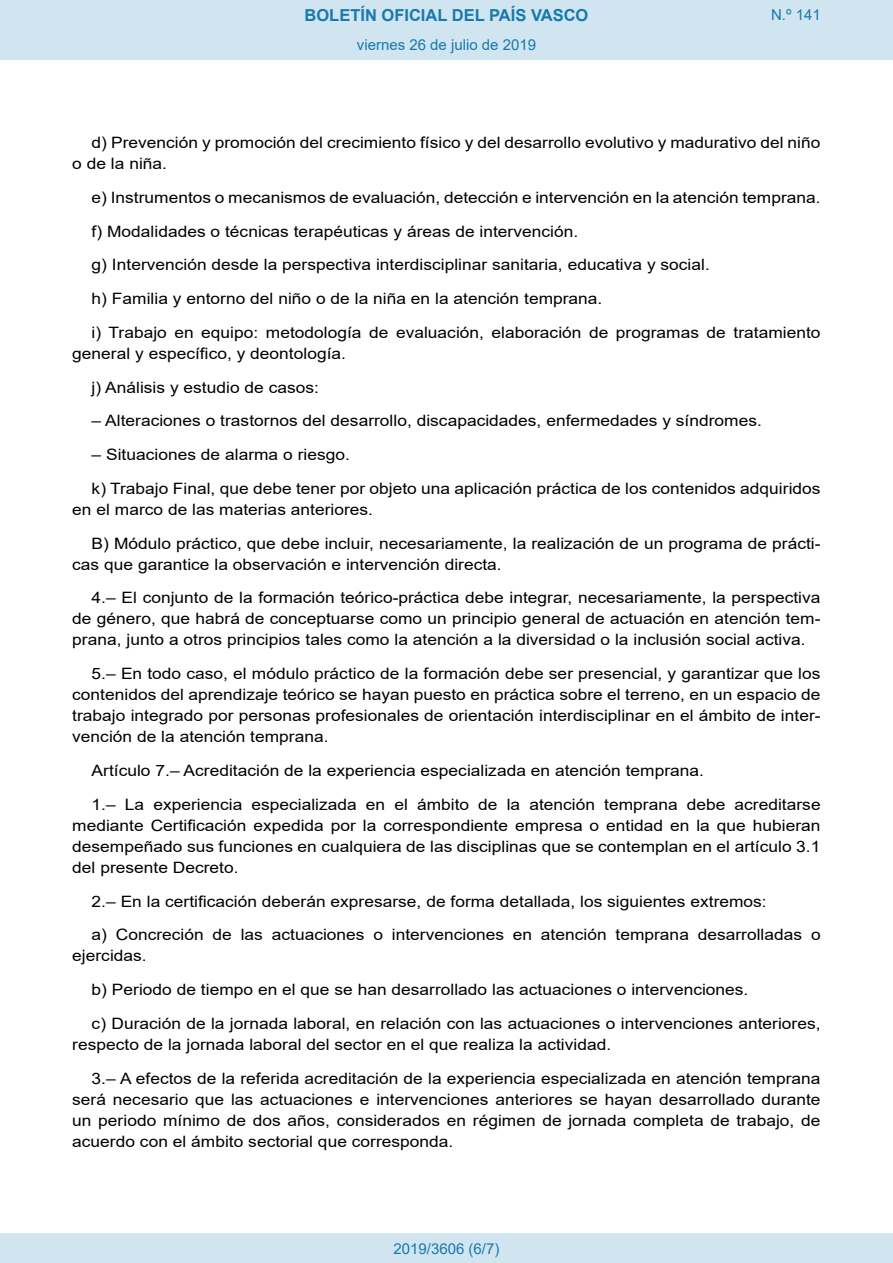
<style>
.page{position:relative;width:893px;height:1263px;background:#fff}
.page>*{position:absolute;margin:0;border:0;box-sizing:border-box;transform-origin:0 0}
.t1{font:700 16.5px "Arial";color:#1879ad}
.BOPVDetalle{font:15.6px/21px "Arial";color:#000;scale:1.11 1}
.Paginacion_Centro{font:15px "Arial";color:#1879ad}
</style>
<div class="page">
<div style="left:0;top:0;width:893px;height:60px;background:#d0e5f0"></div>
<div style="left:0;top:1233px;width:893px;height:30px;background:#d0e5f0"></div>
<p class="t1" style="left:305px;top:3px;width:285px">BOLETÍN OFICIAL DEL PAÍS VASCO</p>
<p class="Paginacion_Centro" style="left:357px;top:35px;width:181px">viernes 26 de julio de 2019</p>
<p class="Paginacion_Centro" style="left:771px;top:5px;width:51px">N.º 141</p>
<p class="BOPVDetalle" style="left:72px;top:132px;width:675px;text-indent:19px">d) Prevención y promoción del crecimiento físico y del desarrollo evolutivo y madurativo del niño o de la niña.</p>
<p class="BOPVDetalle" style="left:92px;top:187px;width:658px">e) Instrumentos o mecanismos de evaluación, detección e intervención en la atención temprana.</p>
<p class="BOPVDetalle" style="left:92px;top:221px;width:440px">f) Modalidades o técnicas terapéuticas y áreas de intervención.</p>
<p class="BOPVDetalle" style="left:92px;top:254px;width:558px">g) Intervención desde la perspectiva interdisciplinar sanitaria, educativa y social.</p>
<p class="BOPVDetalle" style="left:92px;top:288px;width:462px">h) Familia y entorno del niño o de la niña en la atención temprana.</p>
<p class="BOPVDetalle" style="left:72px;top:322px;width:676px;text-indent:19px">i) Trabajo en equipo: metodología de evaluación, elaboración de programas de tratamiento general y específico, y deontología.</p>
<p class="BOPVDetalle" style="left:92px;top:377px;width:206px">j) Análisis y estudio de casos:</p>
<p class="BOPVDetalle" style="left:92px;top:410px;width:605px">– Alteraciones o trastornos del desarrollo, discapacidades, enfermedades y síndromes.</p>
<p class="BOPVDetalle" style="left:92px;top:444px;width:234px">– Situaciones de alarma o riesgo.</p>
<p class="BOPVDetalle" style="left:72px;top:478px;width:676px;text-indent:19px">k) Trabajo Final, que debe tener por objeto una aplicación práctica de los contenidos adquiridos en el marco de las materias anteriores.</p>
<p class="BOPVDetalle" style="left:72px;top:533px;width:676px;text-indent:19px">B) Módulo práctico, que debe incluir, necesariamente, la realización de un programa de prácti&shy;cas que garantice la observación e intervención directa.</p>
<p class="BOPVDetalle" style="left:72px;top:587px;width:676px;text-align:justify;text-indent:19px">4.– El conjunto de la formación teórico-práctica debe integrar, necesariamente, la perspectiva de género, que habrá de conceptuarse como un principio general de actuación en atención tem&shy;prana, junto a otros principios tales como la atención a la diversidad o la inclusión social activa.</p>
<p class="BOPVDetalle" style="left:72px;top:663px;width:676px;text-align:justify;text-indent:19px">5.– En todo caso, el módulo práctico de la formación debe ser presencial, y garantizar que los contenidos del aprendizaje teórico se hayan puesto en práctica sobre el terreno, en un espacio de trabajo integrado por personas profesionales de orientación interdisciplinar en el ámbito de inter&shy;vención de la atención temprana.</p>
<p class="BOPVDetalle" style="left:92px;top:760px;width:553px">Artículo 7.– Acreditación de la experiencia especializada en atención temprana.</p>
<p class="BOPVDetalle" style="left:72px;top:794px;width:676px;text-align:justify;text-indent:19px">1.– La experiencia especializada en el ámbito de la atención temprana debe acreditarse mediante Certificación expedida por la correspondiente empresa o entidad en la que hubieran desempeñado sus funciones en cualquiera de las disciplinas que se contemplan en el artículo 3.1 del presente Decreto.</p>
<p class="BOPVDetalle" style="left:92px;top:890px;width:610px">2.– En la certificación deberán expresarse, de forma detallada, los siguientes extremos:</p>
<p class="BOPVDetalle" style="left:72px;top:924px;width:676px;text-indent:19px">a) Concreción de las actuaciones o intervenciones en atención temprana desarrolladas o ejercidas.</p>
<p class="BOPVDetalle" style="left:92px;top:979px;width:593px">b) Periodo de tiempo en el que se han desarrollado las actuaciones o intervenciones.</p>
<p class="BOPVDetalle" style="left:72px;top:1013px;width:676px;text-indent:19px">c) Duración de la jornada laboral, en relación con las actuaciones o intervenciones anteriores, respecto de la jornada laboral del sector en el que realiza la actividad.</p>
<p class="BOPVDetalle" style="left:72px;top:1067px;width:676px;text-align:justify;text-indent:19px">3.– A efectos de la referida acreditación de la experiencia especializada en atención temprana será necesario que las actuaciones e intervenciones anteriores se hayan desarrollado durante un periodo mínimo de dos años, considerados en régimen de jornada completa de trabajo, de acuerdo con el ámbito sectorial que corresponda.</p>
<p class="Paginacion_Centro" style="left:393px;top:1238px;width:107px">2019/3606 (6/7)</p>
</div>
